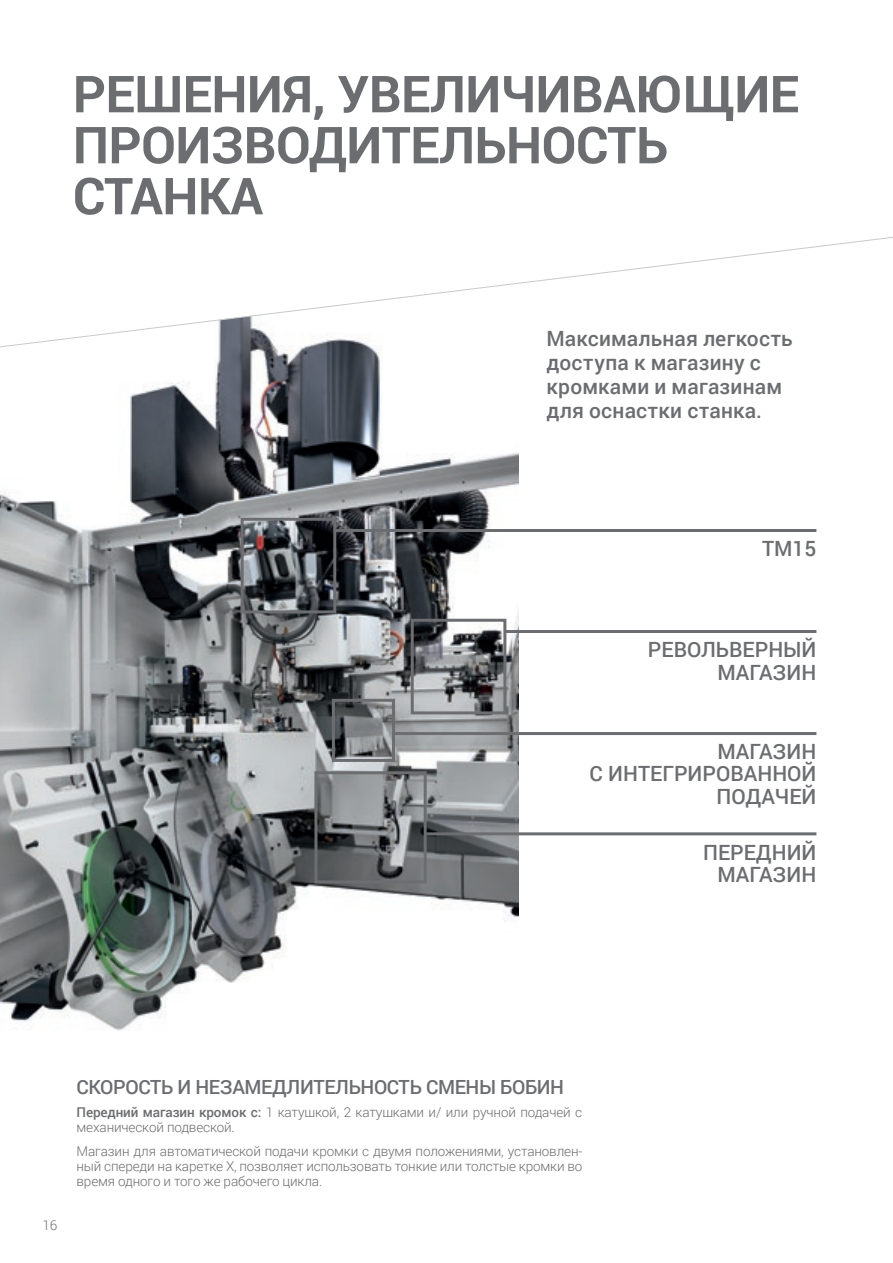
<style>
.page{position:relative;width:893px;height:1263px;background:#fff}
.page>*{position:absolute;margin:0;border:0;box-sizing:border-box;transform-origin:0 0}
._1_TITOLO_GRIGIO{font:700 51px/51px "Roboto";letter-spacing:-.01em;color:#6c6d70}
.NEW_PI_-_SOTTOTILO_V{font:500 21px/22.5px "Roboto";color:#6c6d70;text-align:right}
.NEW_PI_-_SOTTOTILO_V-2{font:500 19.5px "Roboto";letter-spacing:-.02em;color:#6c6d70}
.t1{font:300 13.5px/15px "Roboto";letter-spacing:-.01em;color:#6c6d70}
.s1{font-weight:500}
</style>
<div class="page">
<img style="left:0;top:350px;width:519px;height:681px">
<svg style="left:0;top:237px;width:893px;height:113px"></svg>
<div style="left:332px;top:699px;width:63px;height:63px;border:3px solid #6c6d70"></div>
<hr style="left:505px;top:630px;width:311px;height:3px;background:#6c6d70">
<hr style="left:334px;top:529px;width:482px;height:3px;background:#6c6d70">
<div style="left:411px;top:619px;width:95px;height:95px;border:3px solid #6c6d70"></div>
<div style="left:241px;top:518px;width:95px;height:95px;border:3px solid #6c6d70"></div>
<hr style="left:394px;top:732px;width:422px;height:3px;background:#6c6d70">
<div style="left:314px;top:771px;width:113px;height:112px;border:3px solid #6c6d70"></div>
<hr style="left:426px;top:832px;width:390px;height:3px;background:#6c6d70">
<p class="_1_TITOLO_GRIGIO" style="left:73px;top:67px;width:728px">РЕШЕНИЯ, УВЕЛИЧИВАЮЩИЕ<br>ПРОИЗВОДИТЕЛЬНОСТЬ<br>СТАНКА</p>
<p class="NEW_PI_-_SOTTOTILO_V" style="left:546px;top:325px;width:248px;line-height:24px;text-align:left">Максимальная легкость доступа к магазину с кромками и магазинам для оснастки станка.</p>
<p class="NEW_PI_-_SOTTOTILO_V" style="left:762px;top:537px;width:56px">TM15</p>
<p class="NEW_PI_-_SOTTOTILO_V" style="left:648px;top:638px;width:170px">РЕВОЛЬВЕРНЫЙ<br>МАГАЗИН</p>
<p class="NEW_PI_-_SOTTOTILO_V" style="left:590px;top:739px;width:228px">МАГАЗИН<br>С ИНТЕГРИРОВАННОЙ<br>ПОДАЧЕЙ</p>
<p class="NEW_PI_-_SOTTOTILO_V" style="left:703px;top:840px;width:115px">ПЕРЕДНИЙ<br>МАГАЗИН</p>
<p class="t1" style="left:42px;top:1217px;width:16px">16</p>
<p class="NEW_PI_-_SOTTOTILO_V-2" style="left:77px;top:1073px;width:489px">СКОРОСТЬ И НЕЗАМЕДЛИТЕЛЬНОСТЬ СМЕНЫ БОБИН</p>
<p class="t1" style="left:77px;top:1104px;width:507px"><span class="s1">Передний магазин кромок с:</span> 1 катушкой, 2 катушками и/ или ручной подачей с механической подвеской.</p>
<p class="t1" style="left:77px;top:1143px;width:507px;text-align:justify">Магазин для автоматической подачи кромки с двумя положениями, установлен&shy;ный спереди на каретке X, позволяет использовать тонкие или толстые кромки во время одного и того же рабочего цикла.</p>
</div>
